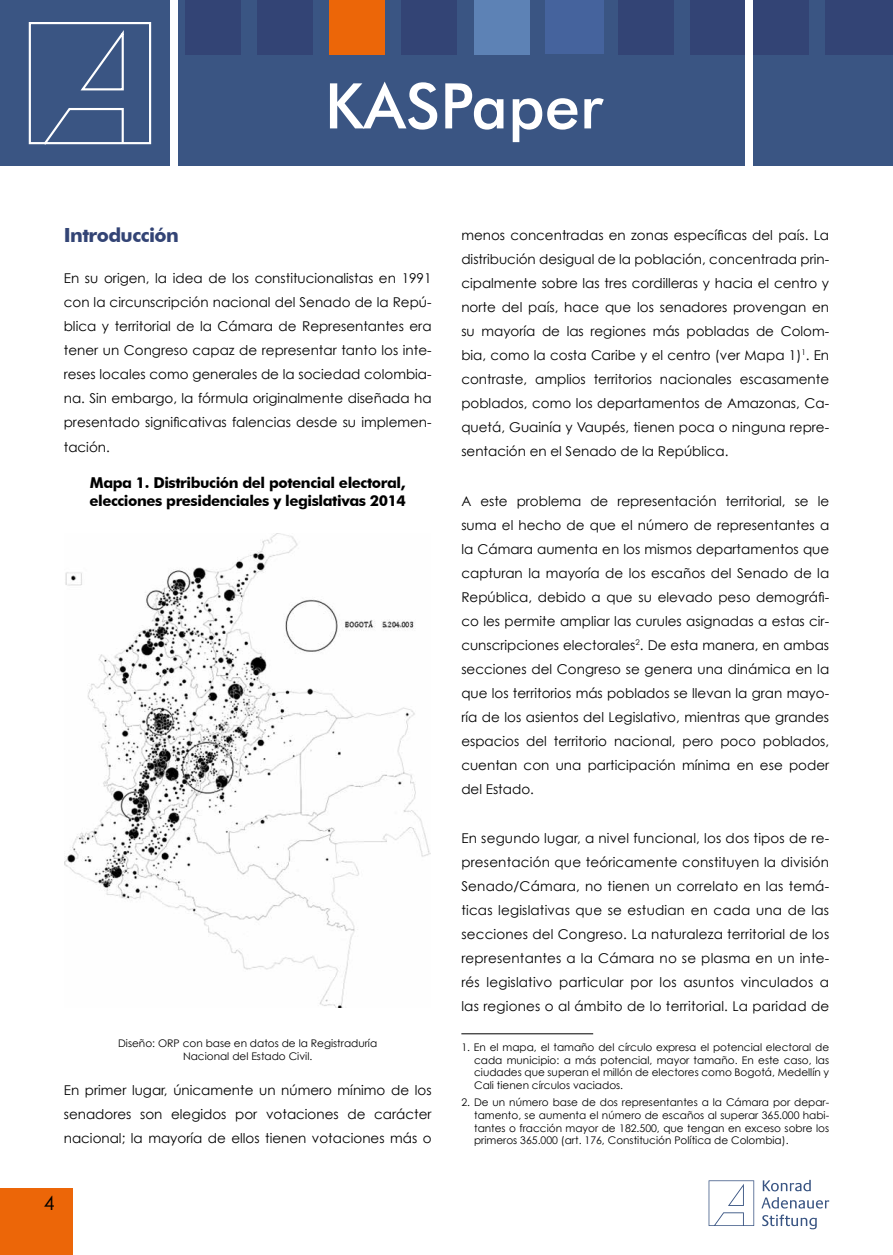
<style>
.page{position:relative;width:893px;height:1255px;background:#fff}
.page>*{position:absolute;margin:0;border:0;box-sizing:border-box;transform-origin:0 0}
.t1{font:500 63px "Futura BT";color:#fff}
.t2{font:700 19.5px "Futura BT";letter-spacing:-.03em;color:#334475}
.t3{font:19.5px "Century Gothic";color:#000}
.t4{font:700 15px/18px "Futura BT";letter-spacing:-.03em;color:#000}
.t5{font:13.5px/24px "Century Gothic";color:#000;text-align:justify}
.t6{font:10.5px/12.8px "Century Gothic";color:#000;text-align:justify}
</style>
<div class="page">
<div style="left:0;top:0;width:893px;height:165px;background:#3a5583"></div>
<div style="left:171px;top:0;width:7px;height:166px;background:#fff"></div>
<div style="left:185px;top:0;width:55px;height:54px;background:#334475"></div>
<div style="left:474px;top:0;width:55px;height:55px;background:#5d82b5"></div>
<div style="left:257px;top:0;width:55px;height:55px;background:#334475"></div>
<div style="left:329px;top:0;width:55px;height:55px;background:#ec6608"></div>
<div style="left:618px;top:0;width:55px;height:54px;background:#334475"></div>
<div style="left:401px;top:0;width:56px;height:55px;background:#334475"></div>
<div style="left:690px;top:0;width:56px;height:54px;background:#334475"></div>
<div style="left:753px;top:0;width:55px;height:54px;background:#334475"></div>
<div style="left:825px;top:0;width:68px;height:54px;background:#334475"></div>
<div style="left:546px;top:0;width:58px;height:53px;background:#45639d"></div>
<div style="left:29px;top:22px;width:122px;height:122px;border:2px solid #fff"></div>
<svg style="left:80px;top:30px;width:44px;height:61px"></svg>
<svg style="left:41px;top:108px;width:84px;height:37px"></svg>
<div style="left:746px;top:0;width:7px;height:166px;background:#fff"></div>
<div style="left:0;top:1188px;width:73px;height:66px;background:#ec6608"></div>
<svg style="left:709px;top:1180px;width:45px;height:45px"></svg>
<svg style="left:761px;top:1179px;width:68px;height:29px"></svg>
<svg style="left:762px;top:1214px;width:55px;height:15px"></svg>
<img style="left:65px;top:534px;width:366px;height:473px">
<hr style="left:461px;top:1033px;width:132px;height:1px;background:#000">
<h1 class="t1" style="left:325px;top:68px;width:280px">KASPaper</h1>
<h2 class="t2" style="left:64px;top:223px;width:117px">Introducción</h2>
<p class="t5" style="left:64px;top:266px;width:369px">En su origen, la idea de los constitucionalistas en 1991 con la circunscripción nacional del Senado de la Repú&shy;blica y territorial de la Cámara de Representantes era tener un Congreso capaz de representar tanto los inte&shy;reses locales como generales de la sociedad colombia&shy;na. Sin embargo, la fórmula originalmente diseñada ha presentado significativas falencias desde su implemen&shy;tación.</p>
<p class="t4" style="left:89px;top:473px;width:318px">Mapa 1. Distribución del potencial electoral, elecciones presidenciales y legislativas 2014</p>
<p class="t6" style="left:118px;top:1036px;width:261px;line-height:13.5px;text-align:center">Diseño: ORP con base en datos de la Registraduría<br>Nacional del Estado Civil.</p>
<p class="t5" style="left:64px;top:1077px;width:369px">En primer lugar, únicamente un número mínimo de los senadores son elegidos por votaciones de carácter nacional; la mayoría de ellos tienen votaciones más o</p>
<h2 class="t3" style="left:44px;top:1191px;width:12px">4</h2>
<p class="t5" style="left:461px;top:223px;width:369px">menos concentradas en zonas específicas del país. La distribución desigual de la población, concentrada prin&shy;cipalmente sobre las tres cordilleras y hacia el centro y norte del país, hace que los senadores provengan en su mayoría de las regiones más pobladas de Colom&shy;bia, como la costa Caribe y el centro (ver Mapa 1)<sup>1</sup>. En contraste, amplios territorios nacionales escasamente poblados, como los departamentos de Amazonas, Ca&shy;quetá, Guainía y Vaupés, tienen poca o ninguna repre&shy;sentación en el Senado de la República.</p>
<p class="t5" style="left:461px;top:488px;width:369px">A este problema de representación territorial, se le suma el hecho de que el número de representantes a la Cámara aumenta en los mismos departamentos que capturan la mayoría de los escaños del Senado de la República, debido a que su elevado peso demográfi&shy;co les permite ampliar las curules asignadas a estas cir&shy;cunscripciones electorales<sup>2</sup>. De esta manera, en ambas secciones del Congreso se genera una dinámica en la que los territorios más poblados se llevan la gran mayo&shy;ría de los asientos del Legislativo, mientras que grandes espacios del territorio nacional, pero poco poblados, cuentan con una participación mínima en ese poder del Estado.</p>
<p class="t5" style="left:461px;top:826px;width:369px">En segundo lugar, a nivel funcional, los dos tipos de re&shy;presentación que teóricamente constituyen la división Senado/Cámara, no tienen un correlato en las temá&shy;ticas legislativas que se estudian en cada una de las secciones del Congreso. La naturaleza territorial de los representantes a la Cámara no se plasma en un inte&shy;rés legislativo particular por los asuntos vinculados a las regiones o al ámbito de lo territorial. La paridad de</p>
<p class="t6" style="left:474px;top:1040px;width:357px;text-indent:-13px">1. En el mapa, el tamaño del círculo expresa el potencial electoral de cada municipio: a más potencial, mayor tamaño. En este caso, las ciudades que superan el millón de electores como Bogotá, Medellín y Cali tienen círculos vaciados.</p>
<p class="t6" style="left:474px;top:1095px;width:357px;text-indent:-13px">2. De un número base de dos representantes a la Cámara por depar&shy;tamento, se aumenta el número de escaños al superar 365.000 habi&shy;tantes o fracción mayor de 182.500, que tengan en exceso sobre los primeros 365.000 (art. 176, Constitución Política de Colombia).</p>
</div>
